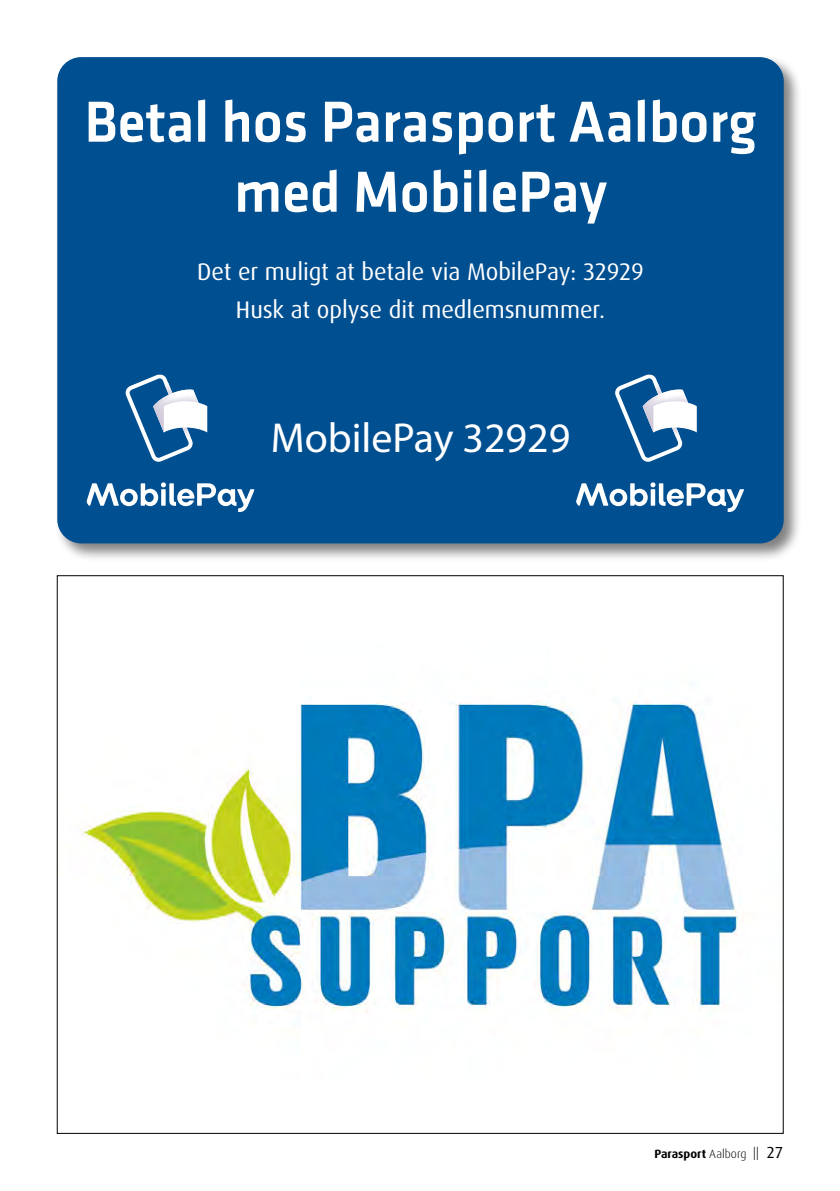
<style>
.page{position:relative;width:840px;height:1191px;background:#fff}
.page>*{position:absolute;margin:0;border:0;box-sizing:border-box;transform-origin:0 0}
.t1{font:500 60px/70px "Klavika";color:#fff;text-align:center;scale:.96 1}
.t2{font:42px "Myriad Pro";color:#fff}
.t3{font:24px/38px "Dax OT";letter-spacing:-.005em;color:#fff;text-align:center}
.t4{font:700 12px "Dax OT";color:#000}
.s1{font-weight:300}
.s2{font-weight:300;font-size:16.8px}
.s3{font-weight:400;font-size:16px}
</style>
<div class="page">
<img style="left:80px;top:701px;width:663px;height:311px">
<div style="left:54px;top:54px;width:748px;height:508px;background:#000;opacity:.5"></div>
<div style="left:57px;top:57px;width:726px;height:486px;background:#004f91;border-radius:24px"></div>
<svg style="left:125px;top:374px;width:82px;height:88px"></svg>
<svg style="left:86px;top:482px;width:168px;height:30px"></svg>
<svg style="left:615px;top:374px;width:81px;height:88px"></svg>
<svg style="left:576px;top:482px;width:167px;height:30px"></svg>
<h1 class="t1" style="left:84px;top:85px;width:701px">Betal hos Parasport Aalborg med MobilePay</h1>
<p class="t3" style="left:197px;top:253px;width:448px">Det er muligt at betale via MobilePay: 32929<br>Husk at oplyse dit medlemsnummer.</p>
<h2 class="t2" style="left:270px;top:412px;width:301px">MobilePay 32929</h2>
<p class="t4" style="left:654px;top:1146px;width:130px">Parasport <span class="s1">Aalborg</span> <span class="s2">ll</span> <span class="s3">27</span></p>
</div>
